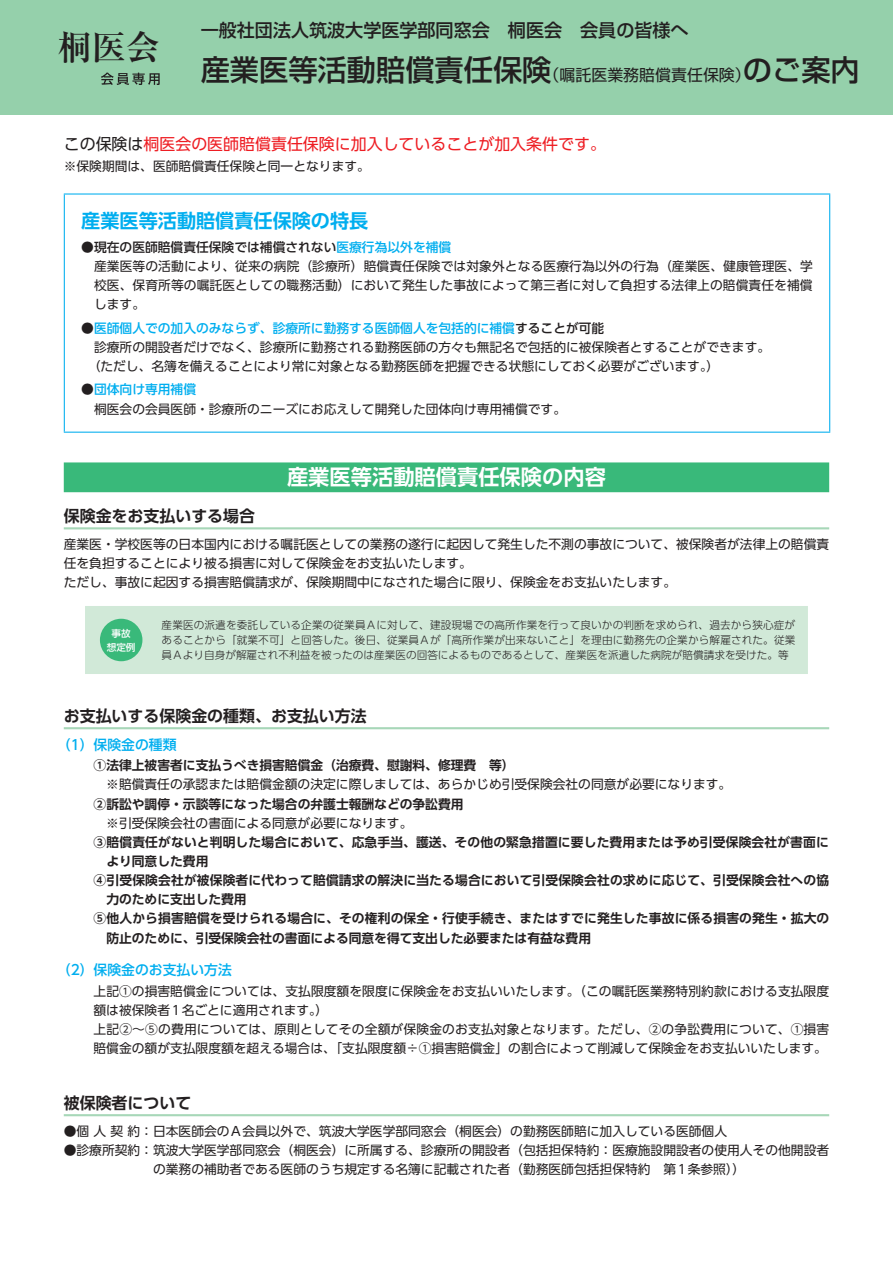
<style>
.page{position:relative;width:893px;height:1263px;background:#fff}
.page>*{position:absolute;margin:0;border:0;box-sizing:border-box;transform-origin:0 0}
.t1{font:700 34.05px "Ryumin Pr 6 N";color:#231f20}
.t2{font:500 29.25px "Shin Go Pr 6 N";color:#231f20}
.t3{font:700 21.3px "UD Shin Go Pr 6 N De";color:#fff}
.t4{font:700 19.2px "UD Shin Go Pr 6 N De";color:#00aeef}
.t5{font:500 18px "Shin Go Pr 6 N";color:#231f20}
.t6{font:700 15.9px "UD Shin Go Pr 6 N De";color:#231f20}
.t7{font:15.9px "UD Shin Go Pr 6 N";color:#ee1d23}
.t8{font:15.9px "Shin Go Pr 6 N";color:#231f20}
.t9{font:500 13.8px "UD Shin Go Pr 6 N";color:#00aeef}
.t10{font:12.75px/19.2px "UD Shin Go Pr 6 N";color:#231f20}
.t11{font:700 12.75px "UD Shin Go Pr 6 N De";letter-spacing:.01em;color:#231f20}
.t12{font:500 12.75px "UD Shin Go Pr 6 N";color:#00aeef}
.t13{font:300 10.65px/14.9px "UD Shin Go Pr 6 N";color:#231f20;text-align:justify}
.t14{font:500 9.6px/13.8px "UD Shin Go Pr 6 N";color:#fff;text-align:center}
.s1{color:#231f20}
.s2{font-weight:500}
.s3{font-weight:500;color:#00aeef}
</style>
<div class="page">
<div style="left:64px;top:462px;width:765px;height:30px;background:#39b97a"></div>
<hr style="left:64px;top:527px;width:765px;height:2px;background:#a7d7b8">
<hr style="left:64px;top:727px;width:765px;height:2px;background:#a7d7b8">
<hr style="left:64px;top:1114px;width:765px;height:2px;background:#a7d7b8">
<hr style="left:64px;top:193px;width:766px;height:2px;background:#00aeef">
<hr style="left:64px;top:195px;width:1px;height:237px;background:#00aeef">
<hr style="left:829px;top:195px;width:1px;height:237px;background:#00aeef">
<hr style="left:64px;top:432px;width:766px;height:1px;background:#00aeef">
<div style="left:85px;top:606px;width:723px;height:68px;background:#d1e9d8"></div>
<div style="left:100px;top:619px;width:42px;height:42px;background:#39b97a;border-radius:50%"></div>
<div style="left:0;top:0;width:893px;height:115px;background:#95d0ab"></div>
<svg style="left:101px;top:73px;width:59px;height:12px"></svg>
<h1 class="t1" style="left:58px;top:21px;width:104px">桐医会</h1>
<h3 class="t5" style="left:201px;top:16px;width:489px">一般社団法人筑波大学医学部同窓会　桐医会　会員の皆様へ</h3>
<h2 class="t2" style="left:201px;top:46px;width:352px">産業医等活動賠償責任保険</h2>
<h2 class="t2" style="left:743px;top:46px;width:118px">のご案内</h2>
<p class="t8" style="left:544px;top:62px;width:209px">（嘱託医業務賠償責任保険）</p>
<p class="t7" style="left:64px;top:131px;width:544px"><span class="s1">この保険は</span>桐医会の医師賠償責任保険に加入していることが加入条件です。</p>
<p class="t10" style="left:64px;top:156px;width:308px">※保険期間は、医師賠償責任保険と同一となります。</p>
<h3 class="t4" style="left:81px;top:205px;width:289px">産業医等活動賠償責任保険の特長</h3>
<p class="t10" style="left:94px;top:237px;width:720px;text-indent:-13px"><span class="s2">●現在の医師賠償責任保険では補償されない</span><span class="s3">医療行為以外を補償<br></span>産業医等の活動により、従来の病院（診療所）賠償責任保険では対象外となる医療行為以外の行為（産業医、健康管理医、学校医、保育所等の嘱託医としての職務活動）において発生した事故によって第三者に対して負担する法律上の賠償責任を補償します。</p>
<p class="t12" style="left:81px;top:318px;width:524px"><span class="s1">●</span>医師個人での加入のみならず、診療所に勤務する医師個人を包括的に補償<span class="s1">することが可能</span></p>
<p class="t10" style="left:94px;top:337px;width:678px">診療所の開設者だけでなく、診療所に勤務される勤務医師の方々も無記名で包括的に被保険者とすることができます。</p>
<p class="t10" style="left:88px;top:356px;width:633px">（ただし、名簿を備えることにより常に対象となる勤務医師を把握できる状態にしておく必要がございます (。</p>
<p class="t10" style="left:94px;top:380px;width:473px;text-indent:-13px"><span class="s2">●</span><span class="s3">団体向け専用補償<br></span>桐医会の会員医師・診療所のニーズにお応えして開発した団体向け専用補償です。</p>
<h3 class="t3" style="left:287px;top:460px;width:320px">産業医等活動賠償責任保険の内容</h3>
<p class="t6" style="left:64px;top:503px;width:193px">保険金をお支払いする場合</p>
<p class="t10" style="left:64px;top:534px;width:767px">産業医・学校医等の日本国内における嘱託医としての業務の遂行に起因して発生した不測の事故について、被保険者が法律上の賠償責任を負担することにより被る損害に対して保険金をお支払いたします。<br>ただし、事故に起因する損害賠償請求が、保険期間中になされた場合に限り、保険金をお支払いたします。</p>
<p class="t14" style="left:107px;top:626px;width:30px">事故想定例</p>
<p class="t13" style="left:162px;top:617px;width:635px">産業医の派遣を委託している企業の従業員Aに対して、建設現場での高所作業を行って良いかの判断を求められ、過去から狭心症があることから「就業不可」と回答した。後日、従業員Aが「高所作業が出来ないこと」を理由に勤務先の企業から解雇された。従業員Aより自身が解雇され不利益を被ったのは産業医の回答によるものであるとして、産業医を派遣した病院が賠償請求を受けた。等</p>
<p class="t6" style="left:64px;top:703px;width:304px">お支払いする保険金の種類、お支払い方法</p>
<p class="t9" style="left:57px;top:733px;width:121px">（1）保険金の種類</p>
<p class="t11" style="left:94px;top:755px;width:422px">①法律上被害者に支払うべき損害賠償金（治療費、慰謝料、修理費　等(</p>
<p class="t10" style="left:106px;top:775px;width:627px">※賠償責任の承認または賠償金額の決定に際しましては、あらかじめ引受保険会社の同意が必要になります。</p>
<p class="t11" style="left:94px;top:793px;width:371px">②訴訟や調停・示談等になった場合の弁護士報酬などの争訟費用</p>
<p class="t10" style="left:106px;top:813px;width:308px">※引受保険会社の書面による同意が必要になります。</p>
<p class="t11" style="left:94px;top:832px;width:737px">③賠償責任がないと判明した場合において、応急手当、護送、その他の緊急措置に要した費用または予め引受保険会社が書面に</p>
<p class="t11" style="left:106px;top:851px;width:104px">より同意した費用</p>
<p class="t11" style="left:94px;top:870px;width:737px">④引受保険会社が被保険者に代わって賠償請求の解決に当たる場合において引受保険会社の求めに応じて、引受保険会社への協</p>
<p class="t11" style="left:106px;top:889px;width:142px">力のために支出した費用</p>
<p class="t11" style="left:94px;top:908px;width:737px">⑤他人から損害賠償を受けられる場合に、その権利の保全・行使手続き、またはすでに発生した事故に係る損害の発生・拡大の</p>
<p class="t11" style="left:106px;top:927px;width:486px">防止のために、引受保険会社の書面による同意を得て支出した必要または有益な費用</p>
<p class="t9" style="left:57px;top:959px;width:176px">（2）保険金のお支払い方法</p>
<p class="t10" style="left:94px;top:981px;width:737px">上記①の損害賠償金については、支払限度額を限度に保険金をお支払いいたします。（この嘱託医業務特別約款における支払限度額は被保険者1名ごとに適用されます (。<br>上記②～⑤の費用については、原則としてその全額が保険金のお支払対象となります。ただし、②の争訟費用について、①損害賠償金の額が支払限度額を超える場合は、「支払限度額÷①損害賠償金」の割合によって削減して保険金をお支払いいたします。</p>
<p class="t6" style="left:64px;top:1090px;width:129px">被保険者について</p>
<p class="t10" style="left:64px;top:1121px;width:665px">●個人契約：日本医師会のA会員以外で、筑波大学医学部同窓会（桐医会）の勤務医師賠に加入している医師個人</p>
<p class="t10" style="left:64px;top:1140px;width:767px;text-align:center">●診療所契約：筑波大学医学部同窓会（桐医会）に所属する、診療所の開設者（包括担保特約：医療施設開設者の使用人その他開設者の業務の補助者である医師のうち規定する名簿に記載された者（勤務医師包括担保特約　第1条参照 ((</p>
</div>
